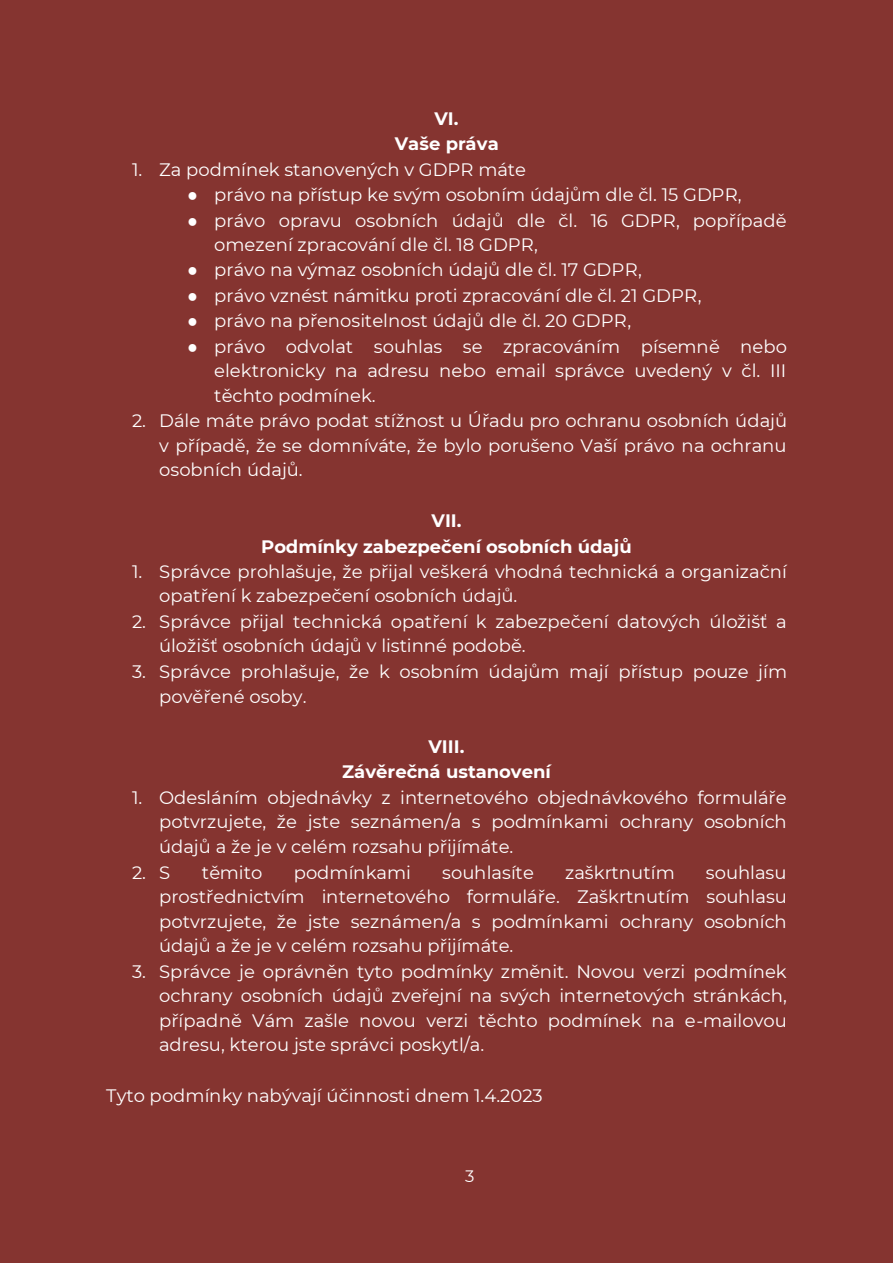
<style>
.page{position:relative;width:893px;height:1263px;background:#853430}
.page>*{position:absolute;margin:0;border:0;box-sizing:border-box;transform-origin:0 0}
.t1{font:18px/24.6px "Montserrat";color:#fff;text-align:justify}
.t2{font:700 18px/25.5px "Montserrat";color:#fff;text-align:center}
.t3{font:16.5px "Montserrat";color:#fff}
.s1{font-family:"Times New Roman"}
</style>
<div class="page">
<p class="t2" style="left:395px;top:105px;width:106px">VI.<br>Vaše práva</p>
<p class="t1" style="left:132px;top:156px;width:395px">1. Za podmínek stanovených v GDPR máte</p>
<p class="t1" style="left:187px;top:182px;width:556px"><span class="s1">●</span> právo na přístup ke svým osobním údajům dle čl. 15 GDPR,</p>
<p class="t1" style="left:214px;top:207px;width:574px;text-indent:-27px"><span class="s1">●</span> právo opravu osobních údajů dle čl. 16 GDPR, popřípadě omezení zpracování dle čl. 18 GDPR,</p>
<p class="t1" style="left:187px;top:257px;width:456px"><span class="s1">●</span> právo na výmaz osobních údajů dle čl. 17 GDPR,</p>
<p class="t1" style="left:187px;top:283px;width:516px"><span class="s1">●</span> právo vznést námitku proti zpracování dle čl. 21 GDPR,</p>
<p class="t1" style="left:187px;top:308px;width:445px"><span class="s1">●</span> právo na přenositelnost údajů dle čl. 20 GDPR,</p>
<p class="t1" style="left:214px;top:333px;width:574px;text-indent:-27px"><span class="s1">●</span> právo odvolat souhlas se zpracováním písemně nebo elektronicky na adresu nebo email správce uvedený v čl. III těchto podmínek.</p>
<p class="t1" style="left:159px;top:408px;width:630px;text-indent:-27px">2. Dále máte právo podat stížnost u Úřadu pro ochranu osobních údajů v případě, že se domníváte, že bylo porušeno Vaší právo na ochranu osobních údajů.</p>
<p class="t2" style="left:261px;top:507px;width:372px">VII.<br>Podmínky zabezpečení osobních údajů</p>
<p class="t1" style="left:159px;top:558px;width:629px;text-indent:-27px">1. Správce prohlašuje, že přijal veškerá vhodná technická a organizační opatření k zabezpečení osobních údajů.</p>
<p class="t1" style="left:159px;top:609px;width:629px;text-indent:-27px">2. Správce přijal technická opatření k zabezpečení datových úložišť a úložišť osobních údajů v listinné podobě.</p>
<p class="t1" style="left:159px;top:658px;width:629px;text-indent:-27px">3. Správce prohlašuje, že k osobním údajům mají přístup pouze jím pověřené osoby.</p>
<p class="t2" style="left:342px;top:733px;width:210px">VIII.<br>Závěrečná ustanovení</p>
<p class="t1" style="left:159px;top:785px;width:629px;text-indent:-27px">1. Odesláním objednávky z internetového objednávkového formuláře potvrzujete, že jste seznámen/a s podmínkami ochrany osobních údajů a že je v celém rozsahu přijímáte.</p>
<p class="t1" style="left:132px;top:859px;width:40px">2. S</p>
<p class="t1" style="left:202px;top:859px;width:62px">těmito</p>
<p class="t1" style="left:294px;top:859px;width:119px">podmínkami</p>
<p class="t1" style="left:442px;top:859px;width:93px">souhlasíte</p>
<p class="t1" style="left:565px;top:859px;width:111px">zaškrtnutím</p>
<p class="t1" style="left:159px;top:859px;width:629px;text-indent:547px">souhlasu prostřednictvím internetového formuláře. Zaškrtnutím souhlasu potvrzujete, že jste seznámen/a s podmínkami ochrany osobních údajů a že je v celém rozsahu přijímáte.</p>
<p class="t1" style="left:159px;top:958px;width:629px;text-indent:-27px">3. Správce je oprávněn tyto podmínky změnit. Novou verzi podmínek ochrany osobních údajů zveřejní na svých internetových stránkách, případně Vám zašle novou verzi těchto podmínek na e-mailovou adresu, kterou jste správci poskytl/a.</p>
<p class="t1" style="left:106px;top:1083px;width:438px">Tyto podmínky nabývají účinnosti dnem 1.4.2023</p>
<p class="t3" style="left:465px;top:1164px;width:11px">3</p>
</div>
